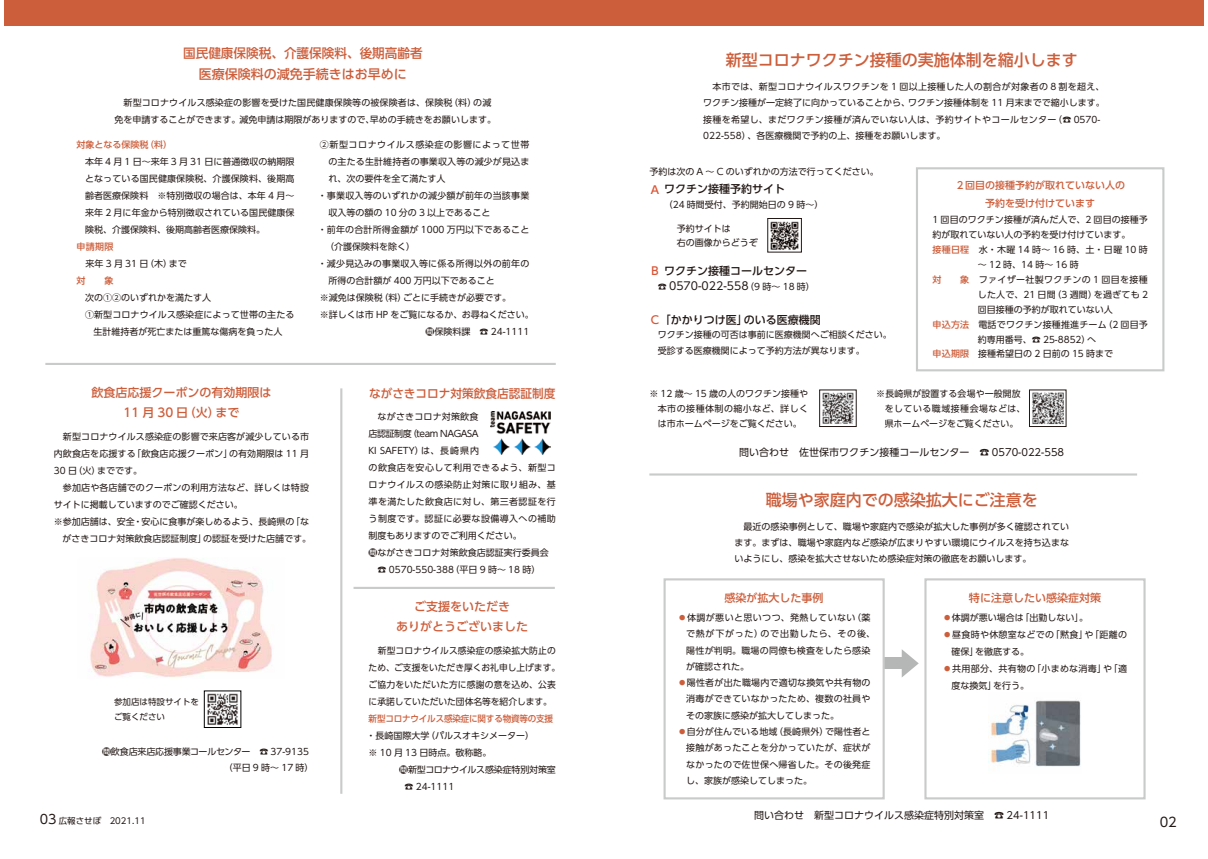
<style>
.page{position:relative;width:1208px;height:859px;background:#fff}
.page>*{position:absolute;margin:0;border:0;box-sizing:border-box;transform-origin:0 0}
.t1{font:500 16px "UD Shin Go Pro";color:#cd5e3b}
.t2{font:500 13px/20.6px "UD Shin Go Pro";color:#cd5e3b;text-align:center}
.t3{font:13px "UD Shin Go Pro";color:#221815}
.t4{font:500 12px/19.8px "UD Shin Go Pro";color:#cd5e3b;text-align:center}
.t5{font:500 11px/15.6px "UD Shin Go Pro";color:#221815}
.t6{font:500 11px "UD Shin Go Pro";color:#cd5e3b}
.t7{font:10px "UD Shin Go Pro";color:#221815}
.t8{font:500 10px/17.7px "UD Shin Go Pro";color:#cd5e3b;text-align:center}
.t9{font:9px/17px "UD Shin Go Pro";color:#221815}
.t10{font:9px/17px "UD Shin Go Pro";letter-spacing:.045em;color:#221815}
.t11{font:9px/16.3px "UD Shin Go Pro";letter-spacing:.035em;color:#221815}
.t12{font:9px "UD Shin Go Pro";letter-spacing:.02em;color:#221815}
.t13{font:9px "UD Shin Go Pro";letter-spacing:.025em;color:#221815}
.t14{font:9px/17px "UD Shin Go Pro";letter-spacing:-.02em;color:#221815}
.t15{font:9px "UD Shin Go Pro";letter-spacing:.06em;color:#221815}
.t16{font:500 9px "UD Shin Go Pro";letter-spacing:-.02em;color:#cd5e3b;scale:.95 1}
.t17{font:9px "UD Shin Go Pro";letter-spacing:.04em;color:#221815}
.t18{font:500 9px "UD Shin Go Pro";color:#cd5e3b}
.t19{font:500 9px "UD Shin Go Pro";letter-spacing:-.02em;color:#cd5e3b}
.t20{font:8.5px/14.2px "UD Shin Go Pro";color:#221815}
.s1{font-family:"UD Shin Go Pro De";font-weight:700}
.s2{font-size:12.8px}
.s3{color:#db5435}
.s4{font-weight:500;color:#cd5e3b}
.s5{font-weight:400;font-size:9px}
.s6{font-weight:400}
.s7{color:#cd5e3b}
</style>
<div class="page">
<div style="left:4px;top:0;width:600px;height:26px;background:#cd5e3b"></div>
<hr style="left:45px;top:363px;width:511px;height:2px;background:#c9caca">
<hr style="left:353px;top:587px;width:202px;height:2px;background:#c9caca">
<hr style="left:340px;top:388px;width:2px;height:406px;background:#c9caca">
<img style="left:90px;top:558px;width:182px;height:120px">
<img style="left:207px;top:693px;width:31px;height:32px">
<div style="left:204px;top:691px;width:37px;height:37px;border:1px solid #000"></div>
<img style="left:490px;top:412px;width:60px;height:42px">
<div style="left:604px;top:0;width:599px;height:26px;background:#cd5e3b"></div>
<hr style="left:649px;top:473px;width:488px;height:3px;background:#c9caca">
<div style="left:916px;top:167px;width:248px;height:204px;border:2px solid #c9caca"></div>
<img style="left:770px;top:221px;width:29px;height:29px">
<div style="left:767px;top:218px;width:34px;height:34px;border:1px solid #221815"></div>
<img style="left:822px;top:392px;width:32px;height:32px">
<div style="left:819px;top:390px;width:37px;height:37px;border:1px solid #221815"></div>
<img style="left:1032px;top:392px;width:32px;height:33px">
<div style="left:1029px;top:390px;width:37px;height:37px;border:1px solid #221815"></div>
<div style="left:878px;top:658px;width:29px;height:11px;background:#b5b6b6"></div>
<svg style="left:901px;top:649px;width:17px;height:28px"></svg>
<div style="left:924px;top:578px;width:221px;height:221px;border:2px solid #c9caca"></div>
<div style="left:664px;top:579px;width:219px;height:219px;background:#fff"></div>
<div style="left:663px;top:578px;width:221px;height:221px;border:2px solid #c9caca"></div>
<img style="left:988px;top:700px;width:93px;height:67px">
<h2 class="t2" style="left:183px;top:43px;width:241px">国民健康保険税、介護保険料、後期高齢者医療保険料の減免手続きはお早めに</h2>
<p class="t9" style="left:114px;top:94px;width:383px;text-align:center">新型コロナウイルス感染症の影響を受けた国民健康保険等の被保険者は、保険税（料）の減<br>免を申請することができます。減免申請は期限がありますので、早めの手続きをお願いします。</p>
<p class="t18" style="left:77px;top:138px;width:97px">対象となる保険税（料）</p>
<p class="t9" style="left:85px;top:153px;width:211px;text-align:justify">本年 4 月 1 日～来年 3 月 31 日に普通徴収の納期限となっている国民健康保険税、介護保険料、後期高齢者医療保険料　※特別徴収の場合は、本年 4 月～来年 2 月に年金から特別徴収されている国民健康保険税、介護保険料、後期高齢者医療保険料。</p>
<p class="t19" style="left:77px;top:240px;width:38px">申請期限</p>
<p class="t9" style="left:86px;top:255px;width:103px">来年 3 月 31 日（木）まで</p>
<p class="t19" style="left:77px;top:274px;width:10px">対</p>
<p class="t19" style="left:104px;top:274px;width:10px">象</p>
<p class="t9" style="left:85px;top:289px;width:128px">次の①②のいずれかを満たす人</p>
<p class="t9" style="left:85px;top:306px;width:211px">①新型コロナウイルス感染症によって世帯の主たる</p>
<p class="t9" style="left:94px;top:323px;width:191px">生計維持者が死亡または重篤な傷病を負った人</p>
<p class="t15" style="left:320px;top:138px;width:211px">②新型コロナウイルス感染症の影響によって世帯</p>
<p class="t9" style="left:328px;top:153px;width:202px">の主たる生計維持者の事業収入等の減少が見込ま</p>
<p class="t9" style="left:328px;top:170px;width:118px">れ、次の要件を全て満たす人</p>
<p class="t13" style="left:318px;top:189px;width:213px">・事業収入等のいずれかの減少額が前年の当該事業</p>
<p class="t9" style="left:328px;top:204px;width:163px">収入等の額の 10 分の 3 以上であること</p>
<p class="t12" style="left:318px;top:223px;width:213px">・前年の合計所得金額が 1000 万円以下であること</p>
<p class="t9" style="left:325px;top:238px;width:91px">（介護保険料を除く）</p>
<p class="t13" style="left:318px;top:257px;width:213px">・減少見込みの事業収入等に係る所得以外の前年の</p>
<p class="t9" style="left:328px;top:272px;width:168px">所得の合計額が 400 万円以下であること</p>
<p class="t9" style="left:320px;top:289px;width:193px">※減免は保険税（料）ごとに手続きが必要です。</p>
<p class="t9" style="left:320px;top:306px;width:215px">※詳しくは市 HP をご覧になるか、お尋ねください。</p>
<p class="t9" style="left:425px;top:323px;width:105px"><span class="s1">問</span>保険料課　☎ 24-1111</p>
<h3 class="t4" style="left:91px;top:382px;width:181px">飲食店応援クーポンの有効期限は<br>11 月 30 日（火）まで</h3>
<p class="t9" style="left:54px;top:428px;width:257px">　新型コロナウイルス感染症の影響で来店客が減少している市</p>
<p class="t9" style="left:54px;top:445px;width:257px">内飲食店を応援する「飲食店応援クーポン」の有効期限は 11 月</p>
<p class="t9" style="left:54px;top:462px;width:90px">30 日（火）までです。</p>
<p class="t9" style="left:54px;top:479px;width:257px">　参加店や各店舗でのクーポンの利用方法など、詳しくは特設</p>
<p class="t9" style="left:54px;top:496px;width:191px">サイトに掲載していますのでご確認ください。</p>
<p class="t9" style="left:54px;top:513px;width:257px">※参加店舗は、安全・安心に食事が楽しめるよう、長崎県の「な</p>
<p class="t9" style="left:62px;top:530px;width:250px">がさきコロナ対策飲食店認証制度」の認証を受けた店舗です。</p>
<p class="t20" style="left:114px;top:695px;width:86px">参加店は特設サイトをご覧ください</p>
<p class="t9" style="left:224px;top:743px;width:91px;line-height:16.3px;text-indent:-122px"><span class="s1">問</span>飲食店来店応援事業コールセンター　☎ 37-9135（平日 9 時～ 17 時）</p>
<p class="t20" style="left:40px;top:813px;width:107px"><span class="s2">03</span> 広報させぼ 2021.11</p>
<h3 class="t4" style="left:369px;top:383px;width:188px">ながさきコロナ対策飲食店認証制度</h3>
<p class="t10" style="left:369px;top:407px;width:189px">　ながさきコロナ対策飲食<br>店認証制度（team NAGASA<br>KI SAFETY）は、長崎県内<br>の飲食店を安心して利用できるよう、新型コロナウイルスの感染防止対策に取り組み、基準を満たした飲食店に対し、第三者認証を行う制度です。認証に必要な設備導入への補助制度もありますのでご利用ください。<br><span class="s1">問</span>ながさきコロナ対策飲食店認証実行委員会　☎ 0570-550-388（平日 9 時～ 18 時）</p>
<h3 class="t4" style="left:396px;top:596px;width:133px">ご支援をいただき<br>ありがとうございました</h3>
<p class="t9" style="left:369px;top:642px;width:193px;text-indent:9px">新型コロナウイルス感染症の感染拡大防止のため、ご支援をいただき厚くお礼申し上げます。ご協力をいただいた方に感謝の意を込め、公表に承諾していただいた団体名等を紹介します。</p>
<p class="t16" style="left:369px;top:712px;width:196px">新型コロナウイルス感染症に関する物資等の支援</p>
<p class="t9" style="left:366px;top:727px;width:169px">・長崎国際大学（パルスオキシメーター）※ 10 月 13 日時点。敬称略。</p>
<p class="t14" style="left:369px;top:761px;width:189px;text-indent:31px"><span class="s1">問</span>新型コロナウイルス感染症特別対策室　　　　☎ 24-1111</p>
<h1 class="t1" style="left:725px;top:47px;width:353px">新型コロナワクチン接種の実施体制を縮小します</h1>
<p class="t11" style="left:703px;top:78px;width:403px">　本市では、新型コロナウイルスワクチンを 1 回以上接種した人の割合が対象者の 8 割を超え、ワクチン接種が一定終了に向かっていることから、ワクチン接種体制を 11 月末までで縮小します。接種を希望し、まだワクチン接種が済んでいない人は、予約サイトやコールセンター（☎ 0570- 022-558）、各医療機関で予約の上、接種をお願いします。</p>
<p class="t9" style="left:649px;top:163px;width:231px">予約は次の A ～ C のいずれかの方法で行ってください。</p>
<p class="t5" style="left:649px;top:181px;width:137px"><span class="s3">Ａ</span> ワクチン接種予約サイト</p>
<p class="t9" style="left:664px;top:196px;width:161px">（24 時間受付、予約開始日の 9 時～）</p>
<p class="t8" style="left:955px;top:176px;width:171px">２回目の接種予約が取れていない人の予約を受け付けています</p>
<p class="t9" style="left:932px;top:211px;width:217px">1 回目のワクチン接種が済んだ人で、2 回目の接種予</p>
<p class="t9" style="left:932px;top:226px;width:200px">約が取れていない人の予約を受け付けています。</p>
<p class="t9" style="left:932px;top:241px;width:217px"><span class="s4">接種日程</span> 水・木曜 14 時～ 16 時、土・日曜 10 時</p>
<p class="t9" style="left:977px;top:256px;width:102px">～ 12 時、14 時～ 16 時</p>
<p class="t19" style="left:932px;top:272px;width:10px">対</p>
<p class="t17" style="left:960px;top:272px;width:189px"><span class="s4">象</span> ファイザー社製ワクチンの 1 回目を接種</p>
<p class="t12" style="left:977px;top:287px;width:172px">した人で、21 日間（3 週間）を過ぎても 2</p>
<p class="t9" style="left:977px;top:301px;width:136px">回目接種の予約が取れていない人</p>
<p class="t12" style="left:932px;top:317px;width:217px"><span class="s4">申込方法</span> 電話でワクチン接種推進チーム（2 回目予</p>
<p class="t9" style="left:977px;top:330px;width:120px">約専用番号、☎ 25-8852）へ</p>
<p class="t9" style="left:932px;top:345px;width:182px"><span class="s4">申込期限</span> 接種希望日の 2 日前の 15 時まで</p>
<p class="t9" style="left:677px;top:221px;width:82px;line-height:14.2px">予約サイトは<br>右の画像からどうぞ</p>
<p class="t5" style="left:658px;top:262px;width:158px;text-indent:-9px"><span class="s3">Ｂ</span> ワクチン接種コールセンター<span class="s5">☎</span> <span class="s6">0570-022-558</span><span class="s5">（9 時～ 18 時）</span></p>
<p class="t5" style="left:649px;top:311px;width:173px"><span class="s3">Ｃ</span> 「かかりつけ医」のいる医療機関</p>
<p class="t9" style="left:658px;top:326px;width:235px;line-height:16.3px">ワクチン接種の可否は事前に医療機関へご相談ください。受診する医療機関によって予約方法が異なります。</p>
<p class="t9" style="left:658px;top:386px;width:152px;line-height:14.9px;text-align:justify;text-indent:-9px">※ 12 歳～ 15 歳の人のワクチン接種や本市の接種体制の縮小など、詳しくは市ホームページをご覧ください。</p>
<p class="t9" style="left:884px;top:386px;width:142px;line-height:14.9px;text-indent:-9px">※長崎県が設置する会場や一般開放をしている職域接種会場などは、県ホームページをご覧ください。</p>
<p class="t7" style="left:739px;top:444px;width:326px">問い合わせ　佐世保市ワクチン接種コールセンター　☎ 0570-022-558</p>
<h1 class="t1" style="left:765px;top:487px;width:273px">職場や家庭内での感染拡大にご注意を</h1>
<p class="t9" style="left:734px;top:518px;width:336px;line-height:16.3px;text-align:justify">　最近の感染事例として、職場や家庭内で感染が拡大した事例が多く確認されています。まずは、職場や家庭内など感染が広まりやすい環境にウイルスを持ち込まないようにし、感染を拡大させないため感染症対策の徹底をお願いします。</p>
<p class="t6" style="left:724px;top:589px;width:100px">感染が拡大した事例</p>
<p class="t10" style="left:686px;top:609px;width:190px;line-height:16.3px;text-indent:-9px"><span class="s7">●</span>体調が悪いと思いつつ、発熱していない（薬で熱が下がった）ので出勤したら、その後、陽性が判明。職場の同僚も検査をしたら感染が確認された。</p>
<p class="t9" style="left:686px;top:674px;width:186px;line-height:16.3px;text-align:justify;text-indent:-9px"><span class="s7">●</span>陽性者が出た職場内で適切な換気や共有物の消毒ができていなかったため、複数の社員やその家族に感染が拡大してしまった。</p>
<p class="t9" style="left:686px;top:723px;width:186px;line-height:16.3px;text-align:justify;text-indent:-9px"><span class="s7">●</span>自分が住んでいる地域（長崎県外）で陽性者と接触があったことを分かっていたが、症状がなかったので佐世保へ帰省した。その後発症し、家族が感染してしまった。</p>
<p class="t6" style="left:969px;top:589px;width:133px">特に注意したい感染症対策</p>
<p class="t9" style="left:943px;top:609px;width:147px"><span class="s7">●</span>体調が悪い場合は「出勤しない」。</p>
<p class="t11" style="left:951px;top:626px;width:177px;line-height:17px;text-indent:-9px"><span class="s7">●</span>昼食時や休憩室などでの「黙食」や「距離の確保」を徹底する。</p>
<p class="t11" style="left:951px;top:660px;width:177px;line-height:17px;text-indent:-8px"><span class="s7">●</span>共用部分、共有物の「小まめな消毒」や「適度な換気」を行う。</p>
<p class="t7" style="left:754px;top:807px;width:297px">問い合わせ　新型コロナウイルス感染症特別対策室　☎ 24-1111</p>
<h2 class="t3" style="left:1159px;top:812px;width:19px">02</h2>
</div>
